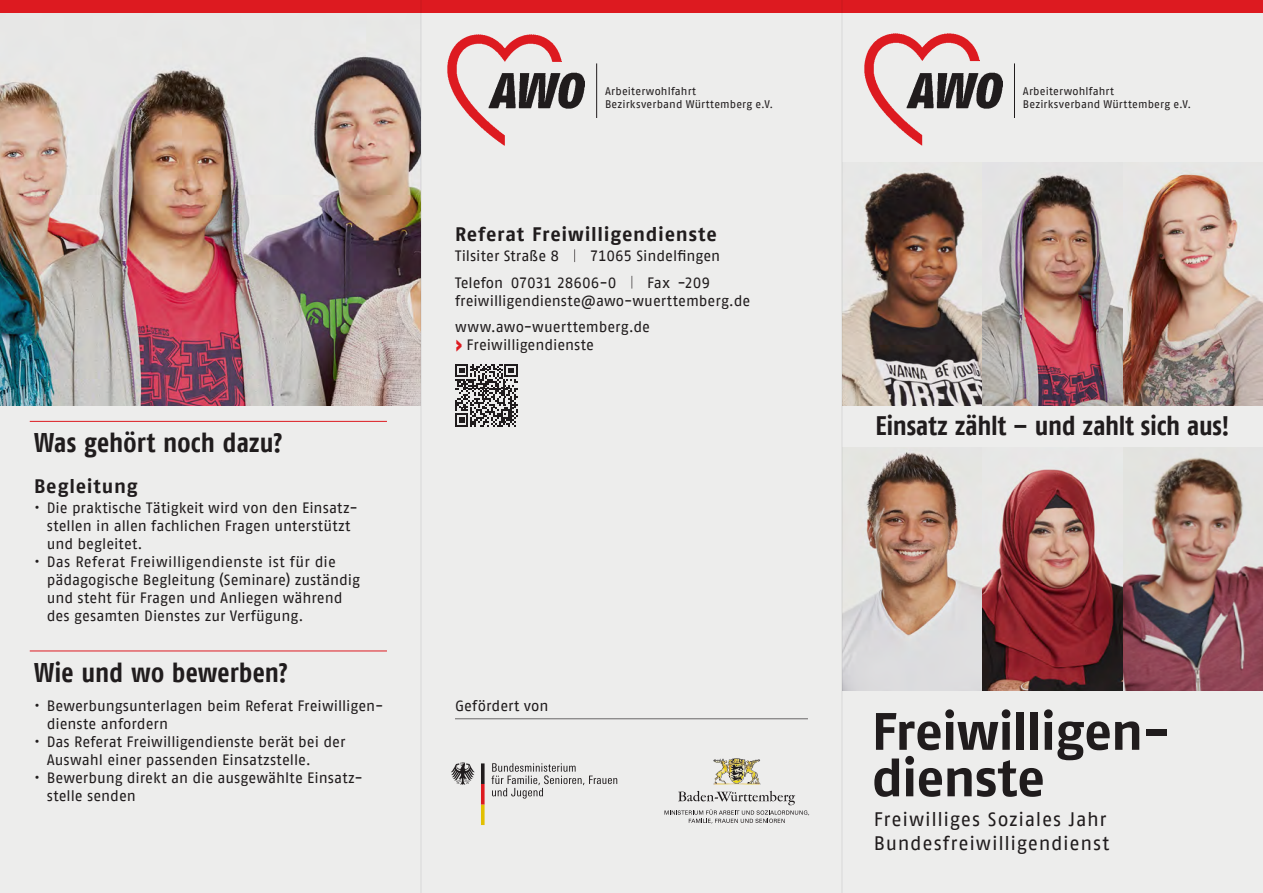
<style>
.page{position:relative;width:1263px;height:893px;background:#fff}
.page>*{position:absolute;margin:0;border:0;box-sizing:border-box;transform-origin:0 0}
.t1{font:700 52.5px/46.5px "AWO Fago Office";letter-spacing:-.02em;color:#231f20}
.Headline{font:700 27px "AWO Fago Cond";letter-spacing:.005em;color:#231f20}
.Headline-2{font:700 26.7px "AWO Fago Cond";letter-spacing:-.01em;color:#231f20}
.SubHead{font:19.5px "AWO Fago Office";letter-spacing:.035em;color:#231f20}
.SubHead-2{font:700 19.5px "AWO Fago Office";letter-spacing:.035em;color:#231f20}
.Fließtext{font:15px/18px "AWO Fago Office";color:#231f20}
.t2{font:10.95px "AWO Fago Office";letter-spacing:.015em;color:#231f20}
.s1{font-weight:700;font-size:22.5px;color:#ee1d23}
</style>
<div class="page">
<img style="left:0;top:0;width:1263px;height:893px">
<p class="Headline" style="left:34px;top:427px;width:250px">Was gehört noch dazu?</p>
<p class="SubHead-2" style="left:34px;top:474px;width:105px">Begleitung</p>
<p class="Fließtext" style="left:47px;top:499px;width:313px;text-indent:-13px">• Die praktische Tätigkeit wird von den Einsatz&shy;stellen in allen fachlichen Fragen unterstützt und begleitet.</p>
<p class="Fließtext" style="left:47px;top:553px;width:315px;text-indent:-13px">• Das Referat Freiwilligendienste ist für die pädagogische Begleitung (Seminare) zuständig und steht für Fragen und Anliegen während des gesamten Dienstes zur Verfügung.</p>
<p class="Headline" style="left:34px;top:657px;width:255px">Wie und wo bewerben?</p>
<p class="Fließtext" style="left:47px;top:697px;width:338px;text-indent:-13px">• Bewerbungsunterlagen beim Referat Freiwilligen&shy;dienste anfordern</p>
<p class="Fließtext" style="left:47px;top:733px;width:300px;text-indent:-13px">• Das Referat Freiwilligendienste berät bei der<br>Auswahl einer passenden Einsatzstelle.</p>
<p class="Fließtext" style="left:47px;top:769px;width:318px;text-indent:-13px">• Bewerbung direkt an die ausgewählte Einsatz&shy;stelle senden</p>
<p class="t2" style="left:605px;top:85px;width:93px">Arbeiterwohlfahrt</p>
<p class="t2" style="left:605px;top:98px;width:170px">Bezirksverband Württemberg e.V.</p>
<p class="SubHead-2" style="left:455px;top:222px;width:263px">Referat Freiwilligendienste</p>
<p class="Fließtext" style="left:455px;top:247px;width:106px">Tilsiter Straße 8</p>
<p class="Fließtext" style="left:590px;top:247px;width:132px">71065 Sindelfingen</p>
<p class="Fließtext" style="left:455px;top:273px;width:163px">Telefon 07031 28606-0</p>
<p class="Fließtext" style="left:455px;top:273px;width:297px;text-indent:192px">Fax -209 freiwilligendienste@awo-wuerttemberg.de</p>
<p class="Fließtext" style="left:455px;top:318px;width:197px">www.awo-wuerttemberg.de <span class="s1">›</span> Freiwilligendienste</p>
<p class="Fließtext" style="left:455px;top:697px;width:95px">Gefördert von</p>
<p class="t2" style="left:1023px;top:85px;width:93px">Arbeiterwohlfahrt</p>
<p class="t2" style="left:1023px;top:98px;width:170px">Bezirksverband Württemberg e.V.</p>
<p class="Headline-2" style="left:875px;top:410px;width:356px">Einsatz zählt – und zahlt sich aus!</p>
<p class="t1" style="left:872px;top:707px;width:300px">Freiwilligen&shy;dienste</p>
<p class="SubHead" style="left:874px;top:808px;width:234px">Freiwilliges Soziales Jahr</p>
<p class="SubHead" style="left:874px;top:832px;width:237px">Bundesfreiwilligendienst</p>
</div>
